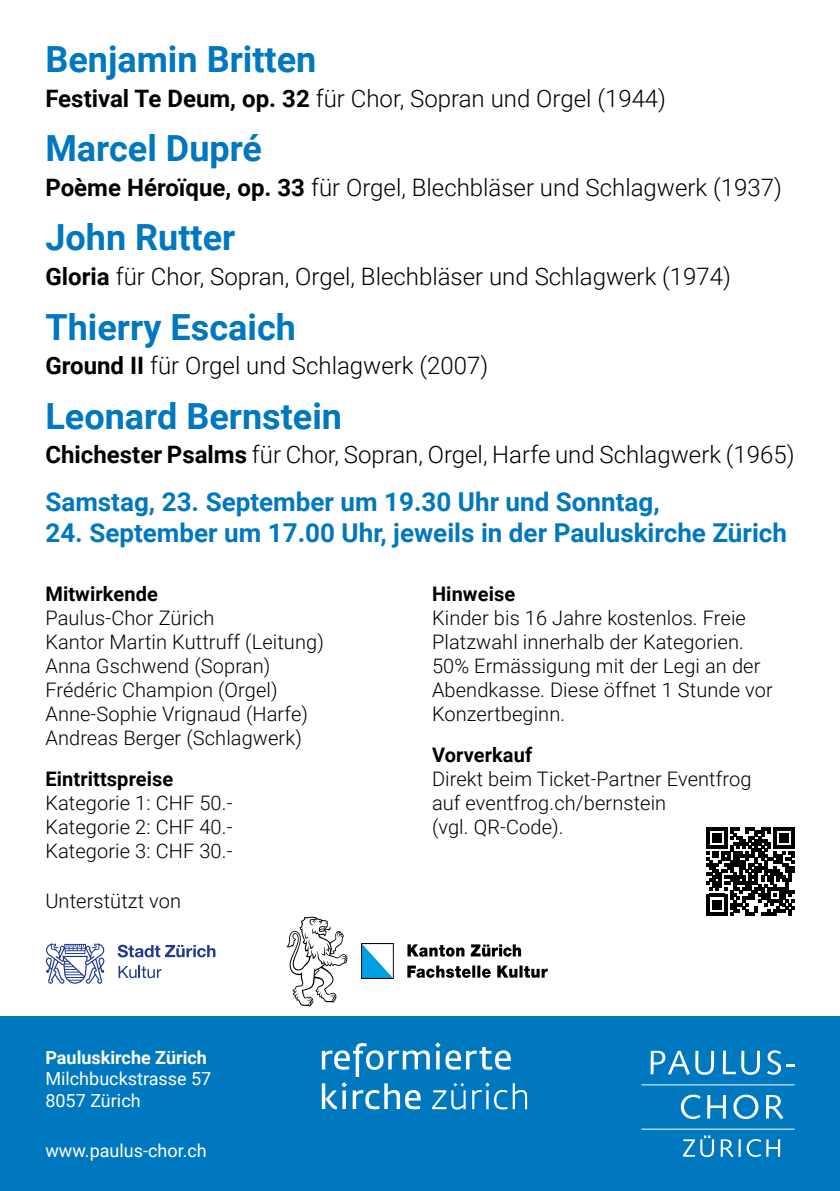
<style>
.page{position:relative;width:840px;height:1191px;background:#fff}
.page>*{position:absolute;margin:0;border:0;box-sizing:border-box;transform-origin:0 0}
.t1{font:700 36px "Roboto";color:#0078bf}
.t2{font:700 26px "Roboto";color:#0078bf}
.t3{font:300 24px "Roboto";color:#000}
.t4{font:300 20px/24px "Roboto";letter-spacing:.005em;color:#000}
.t5{font:700 20px "Roboto";letter-spacing:.005em;color:#000}
.t6{font:18px/21.6px "Roboto";color:#fff}
.t7{font:700 18px "Roboto";color:#fff}
.s1{font-weight:700}
</style>
<div class="page">
<div style="left:0;top:1016px;width:839px;height:175px;background:#0078bf"></div>
<svg style="left:650px;top:1050px;width:39px;height:24px"></svg>
<svg style="left:695px;top:1050px;width:18px;height:24px"></svg>
<svg style="left:722px;top:1050px;width:37px;height:24px"></svg>
<svg style="left:767px;top:1050px;width:27px;height:24px"></svg>
<svg style="left:680px;top:1094px;width:20px;height:25px"></svg>
<svg style="left:707px;top:1095px;width:18px;height:23px"></svg>
<svg style="left:733px;top:1094px;width:25px;height:25px"></svg>
<svg style="left:766px;top:1095px;width:17px;height:24px"></svg>
<svg style="left:682px;top:1135px;width:31px;height:22px"></svg>
<svg style="left:720px;top:1139px;width:20px;height:18px"></svg>
<svg style="left:746px;top:1139px;width:33px;height:18px"></svg>
<hr style="left:641px;top:1084px;width:153px;height:1px;background:#fff">
<hr style="left:641px;top:1128px;width:153px;height:1px;background:#fff">
<svg style="left:706px;top:827px;width:88px;height:88px"></svg>
<svg style="left:118px;top:965px;width:43px;height:13px"></svg>
<svg style="left:117px;top:944px;width:98px;height:13px"></svg>
<svg style="left:46px;top:943px;width:58px;height:40px"></svg>
<svg style="left:407px;top:965px;width:140px;height:12px"></svg>
<svg style="left:407px;top:944px;width:113px;height:12px"></svg>
<svg style="left:286px;top:916px;width:61px;height:90px"></svg>
<svg style="left:361px;top:943px;width:32px;height:36px"></svg>
<svg style="left:321px;top:1042px;width:206px;height:67px"></svg>
<h1 class="t1" style="left:45px;top:34px;width:272px">Benjamin Britten</h1>
<p class="t3" style="left:45px;top:81px;width:622px"><span class="s1">Festival Te Deum, op. 32</span> für Chor, Sopran und Orgel (1944)</p>
<h1 class="t1" style="left:45px;top:123px;width:218px">Marcel Dupré</h1>
<p class="t3" style="left:45px;top:170px;width:737px"><span class="s1">Poème Héroïque, op. 33</span> für Orgel, Blechbläser und Schlagwerk (1937)</p>
<h1 class="t1" style="left:45px;top:212px;width:191px">John Rutter</h1>
<p class="t3" style="left:45px;top:259px;width:686px"><span class="s1">Gloria</span> für Chor, Sopran, Orgel, Blechbläser und Schlagwerk (1974)</p>
<h1 class="t1" style="left:45px;top:301px;width:252px">Thierry Escaich</h1>
<p class="t3" style="left:45px;top:349px;width:444px"><span class="s1">Ground II</span> für Orgel und Schlagwerk (2007)</p>
<h1 class="t1" style="left:45px;top:390px;width:298px">Leonard Bernstein</h1>
<p class="t3" style="left:45px;top:438px;width:750px"><span class="s1">Chichester Psalms</span> für Chor, Sopran, Orgel, Harfe und Schlagwerk (1965)</p>
<h2 class="t2" style="left:45px;top:484px;width:615px">Samstag, 23. September um 19.30 Uhr und Sonntag,</h2>
<h2 class="t2" style="left:45px;top:515px;width:742px">24. September um 17.00 Uhr, jeweils in der Pauluskirche Zürich</h2>
<p class="t5" style="left:45px;top:580px;width:114px">Mitwirkende</p>
<p class="t4" style="left:45px;top:605px;width:280px">Paulus-Chor Zürich<br>Kantor Martin Kuttruff (Leitung)<br>Anna Gschwend (Sopran)<br>Frédéric Champion (Orgel)<br>Anne-Sophie Vrignaud (Harfe)<br>Andreas Berger (Schlagwerk)</p>
<p class="t5" style="left:45px;top:765px;width:129px">Eintrittspreise</p>
<p class="t4" style="left:45px;top:790px;width:188px;text-align:justify">Kategorie 1: CHF 50.- Kategorie 2: CHF 40.- Kategorie 3: CHF 30.-</p>
<p class="t4" style="left:45px;top:888px;width:137px">Unterstützt von</p>
<p class="t7" style="left:45px;top:1044px;width:163px">Pauluskirche Zürich</p>
<p class="t6" style="left:45px;top:1067px;width:167px">Milchbuckstrasse 57<br>8057 Zürich</p>
<p class="t6" style="left:45px;top:1139px;width:163px">www.paulus-chor.ch</p>
<p class="t5" style="left:432px;top:580px;width:85px">Hinweise</p>
<p class="t4" style="left:432px;top:605px;width:342px">Kinder bis 16 Jahre kostenlos. Freie<br>Platzwahl innerhalb der Kategorien.<br>50% Ermässigung mit der Legi an der<br>Abendkasse. Diese öffnet 1 Stunde vor<br>Konzertbeginn.</p>
<p class="t5" style="left:432px;top:741px;width:102px">Vorverkauf</p>
<p class="t4" style="left:432px;top:766px;width:321px">Direkt beim Ticket-Partner Eventfrog auf eventfrog.ch/bernstein<br>(vgl. QR-Code).</p>
</div>
